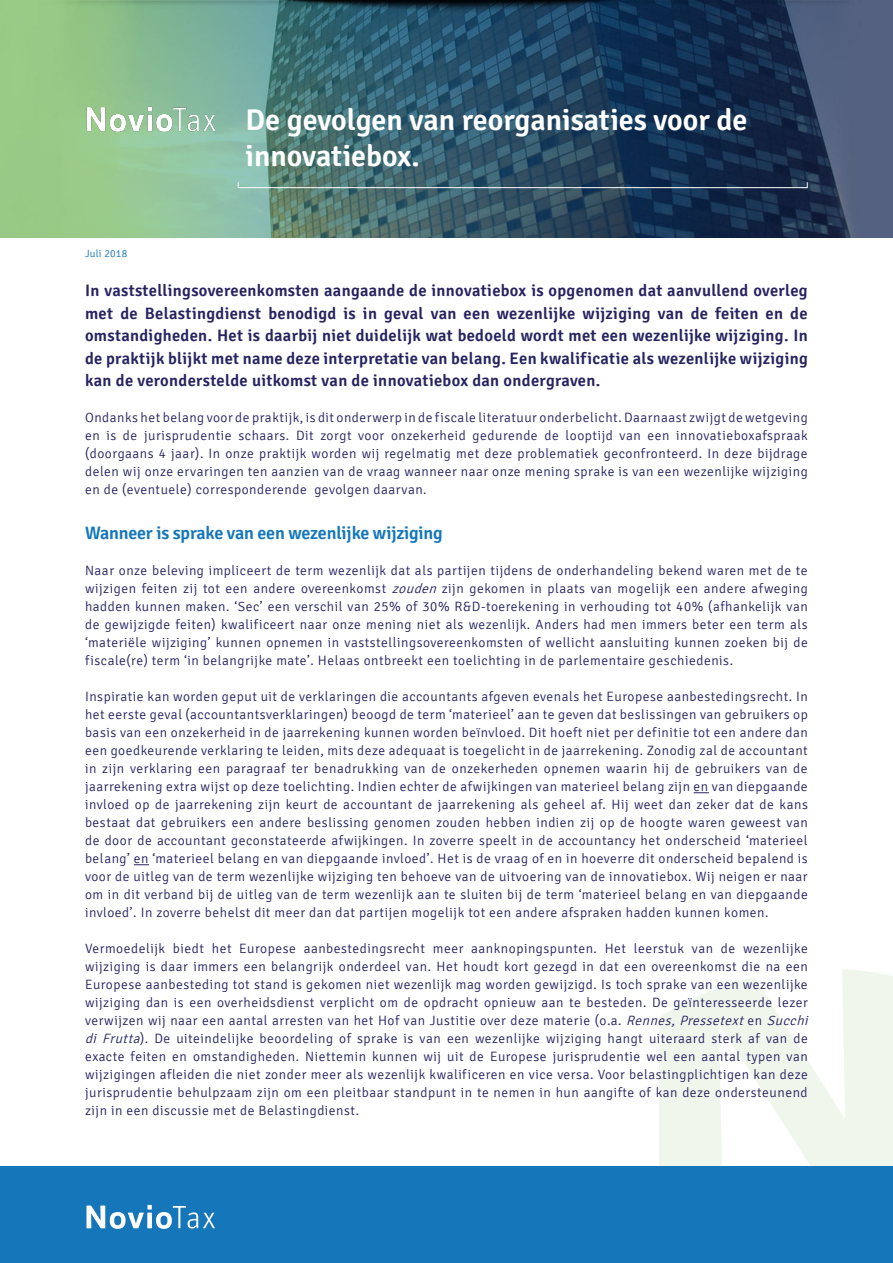
<style>
.page{position:relative;width:893px;height:1263px;background:#fff}
.page>*{position:absolute;margin:0;border:0;box-sizing:border-box;transform-origin:0 0}
.t1{font:600 30px/36px "Signika";color:#fff}
.t2{font:600 18px "Signika";letter-spacing:-.01em;color:#1577b9}
.t3{font:600 16.5px/22.5px "Signika";letter-spacing:.02em;color:#272361;text-align:justify}
.t4{font:300 13.5px/18px "Signika";letter-spacing:.04em;color:#272361;text-align:justify}
.t5{font:300 10.5px "Signika";letter-spacing:.02em;color:#1577b9}
.s1{font-style:italic}
</style>
<div class="page">
<svg style="left:659px;top:969px;width:234px;height:197px;fill:#eff7ed"></svg>
<div style="left:0;top:1166px;width:893px;height:97px;background:#1577b9"></div>
<svg style="left:86px;top:1205px;width:129px;height:24px"></svg>
<img style="left:0;top:0;width:893px;height:237px">
<img style="left:85px;top:105px;width:132px;height:27px">
<svg style="left:694px;top:792px;width:15px;height:1px"></svg>
<svg style="left:134px;top:864px;width:15px;height:1px"></svg>
<div style="left:238px;top:182px;width:569px;height:6px;border:1px solid #fff"></div>
<p class="t5" style="left:85px;top:248px;width:44px">Juli 2018</p>
<p class="t1" style="left:246px;top:103px;width:503px">De gevolgen van reorganisaties voor de innovatiebox.</p>
<p class="t3" style="left:85px;top:279px;width:724px">In vaststellingsovereenkomsten aangaande de innovatiebox is opgenomen dat aanvullend overleg met de Belastingdienst benodigd is in geval van een wezenlijke wijziging van de feiten en de omstandigheden. Het is daarbij niet duidelijk wat bedoeld wordt met een wezenlijke wijziging. In de praktijk blijkt met name deze interpretatie van belang. Een kwalificatie als wezenlijke wijziging kan de veronderstelde uitkomst van de innovatiebox dan ondergraven.</p>
<p class="t4" style="left:85px;top:409px;width:724px">Ondanks het belang voor de praktijk, is dit onderwerp in de fiscale literatuur onderbelicht. Daarnaast zwijgt de wetgeving en is de jurisprudentie schaars. Dit zorgt voor onzekerheid gedurende de looptijd van een innovatieboxafspraak (doorgaans 4 jaar). In onze praktijk worden wij regelmatig met deze problematiek geconfronteerd. In deze bijdrage delen wij onze ervaringen ten aanzien van de vraag wanneer naar onze mening sprake is van een wezenlijke wijziging en de (eventuele) corresponderende gevolgen daarvan.</p>
<p class="t2" style="left:85px;top:522px;width:359px">Wanneer is sprake van een wezenlijke wijziging</p>
<p class="t4" style="left:85px;top:562px;width:724px">Naar onze beleving impliceert de term wezenlijk dat als partijen tijdens de onderhandeling bekend waren met de te wijzigen feiten zij tot een andere overeenkomst <span class="s1">zouden</span> zijn gekomen in plaats van mogelijk een andere afweging hadden kunnen maken. ‘Sec’ een verschil van 25% of 30% R&amp;D-toerekening in verhouding tot 40% (afhankelijk van de gewijzigde feiten) kwalificeert naar onze mening niet als wezenlijk. Anders had men immers beter een term als ‘materiële wijziging’ kunnen opnemen in vaststellingsovereenkomsten of wellicht aansluiting kunnen zoeken bij de fiscale(re) term ‘in belangrijke mate’. Helaas ontbreekt een toelichting in de parlementaire geschiedenis.</p>
<p class="t4" style="left:85px;top:688px;width:724px">Inspiratie kan worden geput uit de verklaringen die accountants afgeven evenals het Europese aanbestedingsrecht. In het eerste geval (accountantsverklaringen) beoogd de term ‘materieel’ aan te geven dat beslissingen van gebruikers op basis van een onzekerheid in de jaarrekening kunnen worden beïnvloed. Dit hoeft niet per definitie tot een andere dan een goedkeurende verklaring te leiden, mits deze adequaat is toegelicht in de jaarrekening. Zonodig zal de accountant in zijn verklaring een paragraaf ter benadrukking van de onzekerheden opnemen waarin hij de gebruikers van de jaarrekening extra wijst op deze toelichting. Indien echter de afwijkingen van materieel belang zijn en van diepgaande invloed op de jaarrekening zijn keurt de accountant de jaarrekening als geheel af. Hij weet dan zeker dat de kans bestaat dat gebruikers een andere beslissing genomen zouden hebben indien zij op de hoogte waren geweest van de door de accountant geconstateerde afwijkingen. In zoverre speelt in de accountancy het onderscheid ‘materieel belang’ en ‘materieel belang en van diepgaande invloed’. Het is de vraag of en in hoeverre dit onderscheid bepalend is voor de uitleg van de term wezenlijke wijziging ten behoeve van de uitvoering van de innovatiebox. Wij neigen er naar om in dit verband bij de uitleg van de term wezenlijk aan te sluiten bij de term ‘materieel belang en van diepgaande invloed’. In zoverre behelst dit meer dan dat partijen mogelijk tot een andere afspraken hadden kunnen komen.</p>
<p class="t4" style="left:85px;top:940px;width:728px;text-align:left">Vermoedelijk biedt het Europese aanbestedingsrecht meer aanknopingspunten. Het leerstuk van de wezenlijke wijziging is daar immers een belangrijk onderdeel van. Het houdt kort gezegd in dat een overeenkomst die na een Europese aanbesteding tot stand is gekomen niet wezenlijk mag worden gewijzigd. Is toch sprake van een wezenlijke wijziging dan is een overheidsdienst verplicht om de opdracht opnieuw aan te besteden. De geïnteresseerde lezer verwijzen wij naar een aantal arresten van het Hof van Justitie over deze materie (o.a. <span class="s1">Rennes,Pressetext</span>en <span class="s1">Succhi di Frutta</span>). De uiteindelijke beoordeling of sprake is van een wezenlijke wijziging hangt uiteraard sterk af van de exacte feiten en omstandigheden. Niettemin kunnen wij uit de Europese jurisprudentie wel een aantal typen van wijzigingen afleiden die niet zonder meer als wezenlijk kwalificeren en vice versa. Voor belastingplichtigen kan deze jurisprudentie behulpzaam zijn om een pleitbaar standpunt in te nemen in hun aangifte of kan deze ondersteunend zijn in een discussie met de Belastingdienst.</p>
</div>
